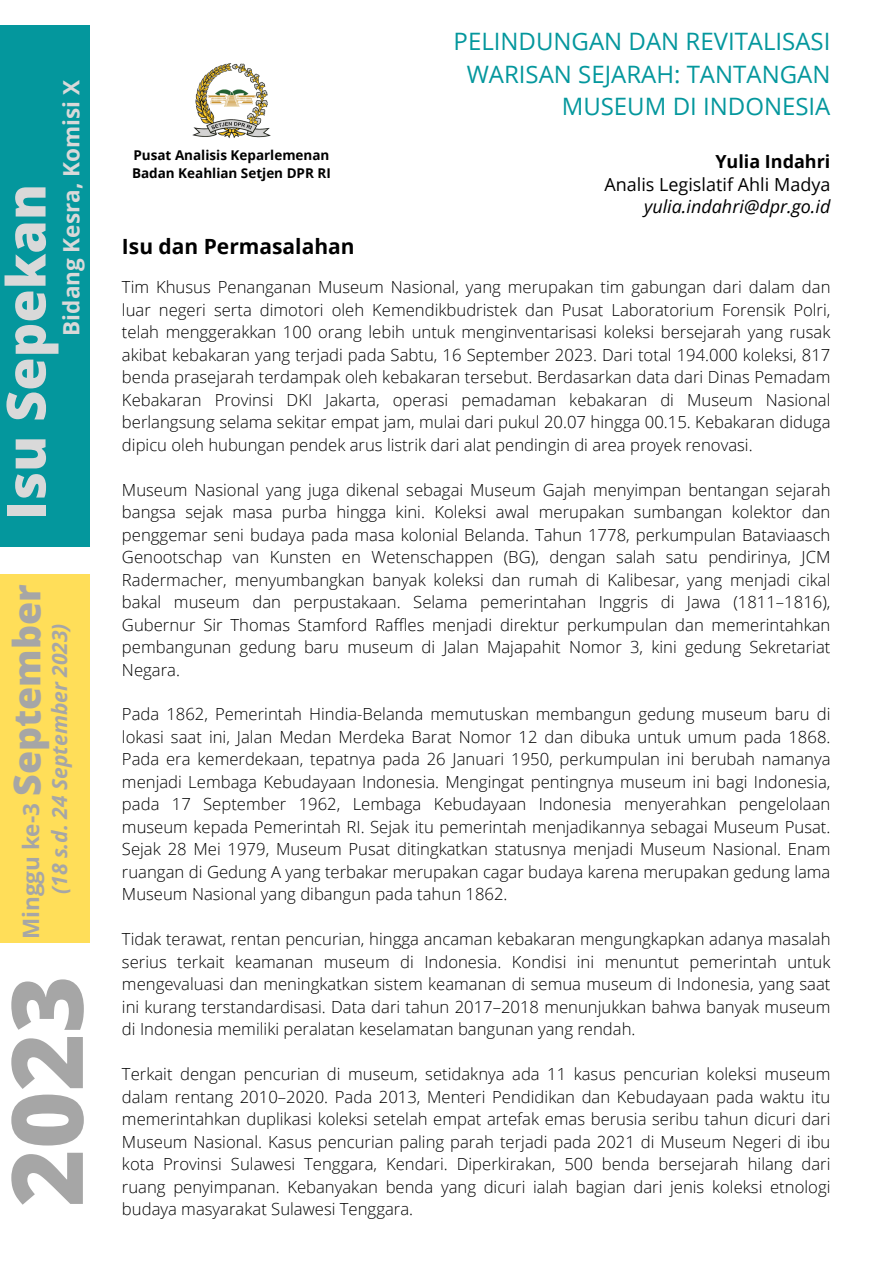
<style>
.page{position:relative;width:893px;height:1264px;background:#fff}
.page>*{position:absolute;margin:0;border:0;box-sizing:border-box;transform-origin:0 0}
.t1{font:800 98.7px "Open Sans";color:#a6a6a6}
.t2{font:800 54px "Open Sans";color:#d9d9d9}
.t3{font:800 37.5px "Open Sans";color:#a6a6a6}
.t4{font:24px "Open Sans";color:#04979d}
.t5{font:700 22.5px "Open Sans";color:#d9d9d9}
.t6{font:700 22.5px "Open Sans";color:#a6a6a6}
.t7{font:italic 700 21px "Open Sans";color:#a6a6a6}
.t8{font:700 21px "Open Sans";color:#000}
.t9{font:18px "Open Sans";color:#000}
.t10{font:italic 18px "Open Sans";color:#000}
.t11{font:700 18px "Open Sans";color:#000}
.t12{font:300 16.65px/22.5px "Open Sans";color:#000;text-align:justify}
.t13{font:700 13.5px "Open Sans";color:#000}
</style>
<div class="page">
<div style="left:0;top:25px;width:89px;height:521px;background:#04979d"></div>
<div style="left:0;top:574px;width:89px;height:369px;background:#ffde59"></div>
<img style="left:192px;top:63px;width:79px;height:75px">
<p class="t5" style="left:55px;top:335px;width:257px;rotate:-90deg">Bidang Kesra, Komisi X</p>
<p class="t2" style="left:-12px;top:519px;width:337px;rotate:-90deg">Isu Sepekan</p>
<p class="t3" style="left:0;top:796px;width:213px;rotate:-90deg">September</p>
<p class="t7" style="left:45px;top:894px;width:273px;rotate:-90deg">(18 s.d. 24 September 2023)</p>
<p class="t6" style="left:15px;top:939px;width:137px;rotate:-90deg">Minggu ke-3</p>
<p class="t1" style="left:-23px;top:1206px;width:233px;rotate:-90deg">2023</p>
<p class="t13" style="left:133px;top:145px;width:197px">Pusat Analisis Keparlemenan</p>
<p class="t13" style="left:132px;top:163px;width:200px">Badan Keahlian Setjen DPR RI</p>
<p class="t8" style="left:122px;top:232px;width:234px">Isu dan Permasalahan</p>
<p class="t4" style="left:453px;top:25px;width:378px">PELINDUNGAN DAN REVITALISASI</p>
<p class="t4" style="left:466px;top:57px;width:365px">WARISAN SEJARAH: TANTANGAN</p>
<p class="t4" style="left:561px;top:90px;width:270px">MUSEUM DI INDONESIA</p>
<p class="t11" style="left:715px;top:149px;width:116px">Yulia Indahri</p>
<p class="t9" style="left:604px;top:171px;width:227px">Analis Legislatif Ahli Madya</p>
<p class="t10" style="left:644px;top:194px;width:188px">yulia.indahri@dpr.go.id</p>
<p class="t12" style="left:122px;top:275px;width:710px">Tim Khusus Penanganan Museum Nasional, yang merupakan tim gabungan dari dalam dan luar negeri serta dimotori oleh Kemendikbudristek dan Pusat Laboratorium Forensik Polri, telah menggerakkan 100 orang lebih untuk menginventarisasi koleksi bersejarah yang rusak akibat kebakaran yang terjadi pada Sabtu, 16 September 2023. Dari total 194.000 koleksi, 817 benda prasejarah terdampak oleh kebakaran tersebut. Berdasarkan data dari Dinas Pemadam Kebakaran Provinsi DKI Jakarta, operasi pemadaman kebakaran di Museum Nasional berlangsung selama sekitar empat jam, mulai dari pukul 20.07 hingga 00.15. Kebakaran diduga dipicu oleh hubungan pendek arus listrik dari alat pendingin di area proyek renovasi.</p>
<p class="t12" style="left:122px;top:478px;width:710px">Museum Nasional yang juga dikenal sebagai Museum Gajah menyimpan bentangan sejarah bangsa sejak masa purba hingga kini. Koleksi awal merupakan sumbangan kolektor dan penggemar seni budaya pada masa kolonial Belanda. Tahun 1778, perkumpulan Bataviaasch Genootschap van Kunsten en Wetenschappen (BG), dengan salah satu pendirinya, JCM Radermacher, menyumbangkan banyak koleksi dan rumah di Kalibesar, yang menjadi cikal bakal museum dan perpustakaan. Selama pemerintahan Inggris di Jawa (1811–1816), Gubernur Sir Thomas Stamford Raffles menjadi direktur perkumpulan dan memerintahkan pembangunan gedung baru museum di Jalan Majapahit Nomor 3, kini gedung Sekretariat Negara.</p>
<p class="t12" style="left:122px;top:702px;width:710px">Pada 1862, Pemerintah Hindia-Belanda memutuskan membangun gedung museum baru di lokasi saat ini, Jalan Medan Merdeka Barat Nomor 12 dan dibuka untuk umum pada 1868.<br>Pada era kemerdekaan, tepatnya pada 26 Januari 1950, perkumpulan ini berubah namanya menjadi Lembaga Kebudayaan Indonesia. Mengingat pentingnya museum ini bagi Indonesia, pada 17 September 1962, Lembaga Kebudayaan Indonesia menyerahkan pengelolaan museum kepada Pemerintah RI. Sejak itu pemerintah menjadikannya sebagai Museum Pusat.<br>Sejak 28 Mei 1979, Museum Pusat ditingkatkan statusnya menjadi Museum Nasional. Enam ruangan di Gedung A yang terbakar merupakan cagar budaya karena merupakan gedung lama Museum Nasional yang dibangun pada tahun 1862.</p>
<p class="t12" style="left:122px;top:927px;width:710px">Tidak terawat, rentan pencurian, hingga ancaman kebakaran mengungkapkan adanya masalah serius terkait keamanan museum di Indonesia. Kondisi ini menuntut pemerintah untuk mengevaluasi dan meningkatkan sistem keamanan di semua museum di Indonesia, yang saat ini kurang terstandardisasi. Data dari tahun 2017–2018 menunjukkan bahwa banyak museum di Indonesia memiliki peralatan keselamatan bangunan yang rendah.</p>
<p class="t12" style="left:122px;top:1062px;width:710px">Terkait dengan pencurian di museum, setidaknya ada 11 kasus pencurian koleksi museum dalam rentang 2010–2020. Pada 2013, Menteri Pendidikan dan Kebudayaan pada waktu itu memerintahkan duplikasi koleksi setelah empat artefak emas berusia seribu tahun dicuri dari Museum Nasional. Kasus pencurian paling parah terjadi pada 2021 di Museum Negeri di ibu kota Provinsi Sulawesi Tenggara, Kendari. Diperkirakan, 500 benda bersejarah hilang dari ruang penyimpanan. Kebanyakan benda yang dicuri ialah bagian dari jenis koleksi etnologi budaya masyarakat Sulawesi Tenggara.</p>
</div>
